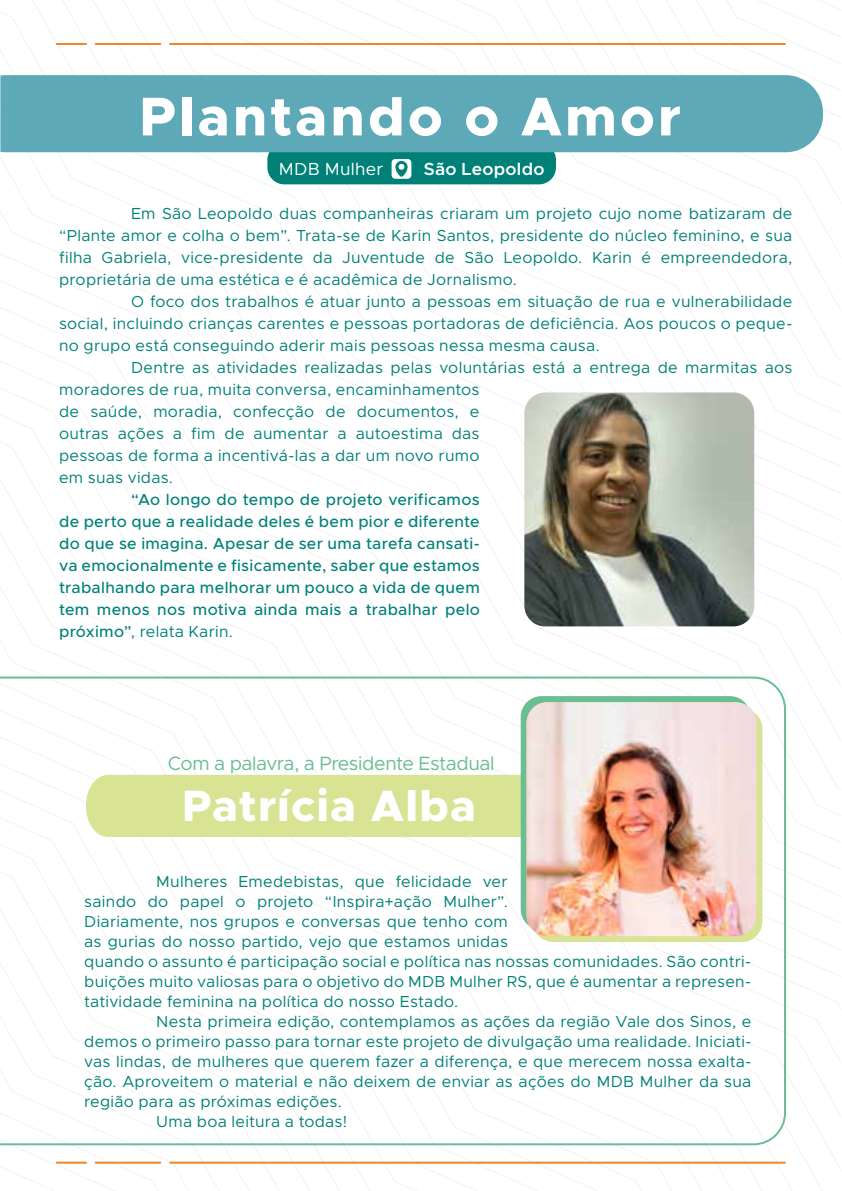
<style>
.page{position:relative;width:842px;height:1191px;background:#fff}
.page>*{position:absolute;margin:0;border:0;box-sizing:border-box;transform-origin:0 0}
.t1{font:800 54.8px "Metropolis";letter-spacing:.06em;color:#fff}
.t2{font:800 44.2px "Metropolis";letter-spacing:.025em;color:#fff}
.t3{font:19.4px "Metropolis";letter-spacing:-.02em;color:#6bbd94}
.t4{font:600 17.6px "Metropolis";letter-spacing:.015em;color:#fff}
.t5{font:17.6px "Metropolis";letter-spacing:.015em;color:#fff}
.t6{font:16px "Metropolis";letter-spacing:.015em;color:#008178}
.t7{font:500 16px/22px "Metropolis";letter-spacing:.02em;color:#008178;text-align:justify}
.s1{font-weight:400}
</style>
<div class="page">
<img style="left:524px;top:392px;width:230px;height:234px">
<hr style="left:170px;top:1161px;width:615px;height:2px;background:#f18523">
<hr style="left:57px;top:1161px;width:29px;height:2px;background:#f18523">
<hr style="left:96px;top:1161px;width:64px;height:2px;background:#f18523">
<hr style="left:170px;top:43px;width:615px;height:2px;background:#f18523">
<hr style="left:57px;top:43px;width:29px;height:2px;background:#f18523">
<hr style="left:96px;top:43px;width:64px;height:2px;background:#f18523">
<div style="left:267px;top:143px;width:289px;height:41px;background:#008178;border-radius:17px"></div>
<div style="left:0;top:75px;width:823px;height:77px;background:#5da9b7"></div>
<div style="left:392px;top:159px;width:19px;height:20px;background:#fff;border-radius:4px"></div>
<svg style="left:395px;top:161px;width:13px;height:16px"></svg>
<svg style="left:0;top:676px;width:786px;height:469px"></svg>
<img style="left:526px;top:702px;width:230px;height:234px">
<h1 class="t1" style="left:139px;top:82px;width:543px">Plantando o Amor</h1>
<p class="t5" style="left:279px;top:158px;width:106px">MDB Mulher</p>
<p class="t4" style="left:424px;top:158px;width:122px">São Leopoldo</p>
<p class="t6" style="left:131px;top:203px;width:663px">Em São Leopoldo duas companheiras criaram um projeto cujo nome batizaram de</p>
<p class="t6" style="left:59px;top:225px;width:735px">“Plante amor e colha o bem”. Trata-se de Karin Santos, presidente do núcleo feminino, e sua</p>
<p class="t6" style="left:59px;top:247px;width:735px">filha Gabriela, vice-presidente da Juventude de São Leopoldo. Karin é empreendedora,</p>
<p class="t6" style="left:59px;top:269px;width:459px">proprietária de uma estética e é acadêmica de Jornalismo.</p>
<p class="t6" style="left:131px;top:291px;width:663px">O foco dos trabalhos é atuar junto a pessoas em situação de rua e vulnerabilidade</p>
<p class="t6" style="left:59px;top:313px;width:735px">social, incluindo crianças carentes e pessoas portadoras de deficiência. Aos poucos o peque-</p>
<p class="t6" style="left:59px;top:335px;width:542px">no grupo está conseguindo aderir mais pessoas nessa mesma causa.</p>
<p class="t6" style="left:131px;top:357px;width:663px">Dentre as atividades realizadas pelas voluntárias está a entrega de marmitas aos</p>
<p class="t6" style="left:59px;top:379px;width:422px">moradores de rua, muita conversa, encaminhamentos</p>
<p class="t6" style="left:59px;top:401px;width:422px">de saúde, moradia, confecção de documentos, e</p>
<p class="t6" style="left:59px;top:423px;width:422px">outras ações a fim de aumentar a autoestima das</p>
<p class="t6" style="left:59px;top:445px;width:422px">pessoas de forma a incentivá-las a dar um novo rumo</p>
<p class="t6" style="left:59px;top:467px;width:115px">em suas vidas.</p>
<p class="t7" style="left:59px;top:488px;width:422px;text-indent:72px">“Ao longo do tempo de projeto verificamos de perto que a realidade deles é bem pior e diferente do que se imagina. Apesar de ser uma tarefa cansati&shy;va emocionalmente e fisicamente, saber que estamos trabalhando para melhorar um pouco a vida de quem tem menos nos motiva ainda mais a trabalhar pelo próximo”<span class="s1">, relata Karin.</span></p>
<p class="t3" style="left:168px;top:751px;width:328px">Com a palavra, a Presidente Estadual</p>
<h2 class="t2" style="left:182px;top:777px;width:295px">Patrícia Alba</h2>
<p class="t6" style="left:156px;top:871px;width:353px">Mulheres Emedebistas, que felicidade ver</p>
<p class="t6" style="left:84px;top:891px;width:425px">saindo do papel o projeto “Inspira+ação Mulher”.</p>
<p class="t6" style="left:84px;top:911px;width:425px">Diariamente, nos grupos e conversas que tenho com</p>
<p class="t6" style="left:84px;top:931px;width:425px">as gurias do nosso partido, vejo que estamos unidas</p>
<p class="t6" style="left:84px;top:951px;width:668px">quando o assunto é participação social e política nas nossas comunidades. São contri-</p>
<p class="t6" style="left:84px;top:971px;width:668px">buições muito valiosas para o objetivo do MDB Mulher RS, que é aumentar a represen-</p>
<p class="t6" style="left:84px;top:991px;width:375px">tatividade feminina na política do nosso Estado.</p>
<p class="t6" style="left:156px;top:1011px;width:596px">Nesta primeira edição, contemplamos as ações da região Vale dos Sinos, e</p>
<p class="t6" style="left:84px;top:1031px;width:668px">demos o primeiro passo para tornar este projeto de divulgação uma realidade. Iniciati-</p>
<p class="t6" style="left:84px;top:1051px;width:669px">vas lindas, de mulheres que querem fazer a diferença, e que merecem nossa exalta-</p>
<p class="t6" style="left:84px;top:1071px;width:669px">ção. Aproveitem o material e não deixem de enviar as ações do MDB Mulher da sua</p>
<p class="t6" style="left:84px;top:1091px;width:259px">região para as próximas edições.</p>
<p class="t6" style="left:156px;top:1111px;width:192px">Uma boa leitura a todas!</p>
</div>
